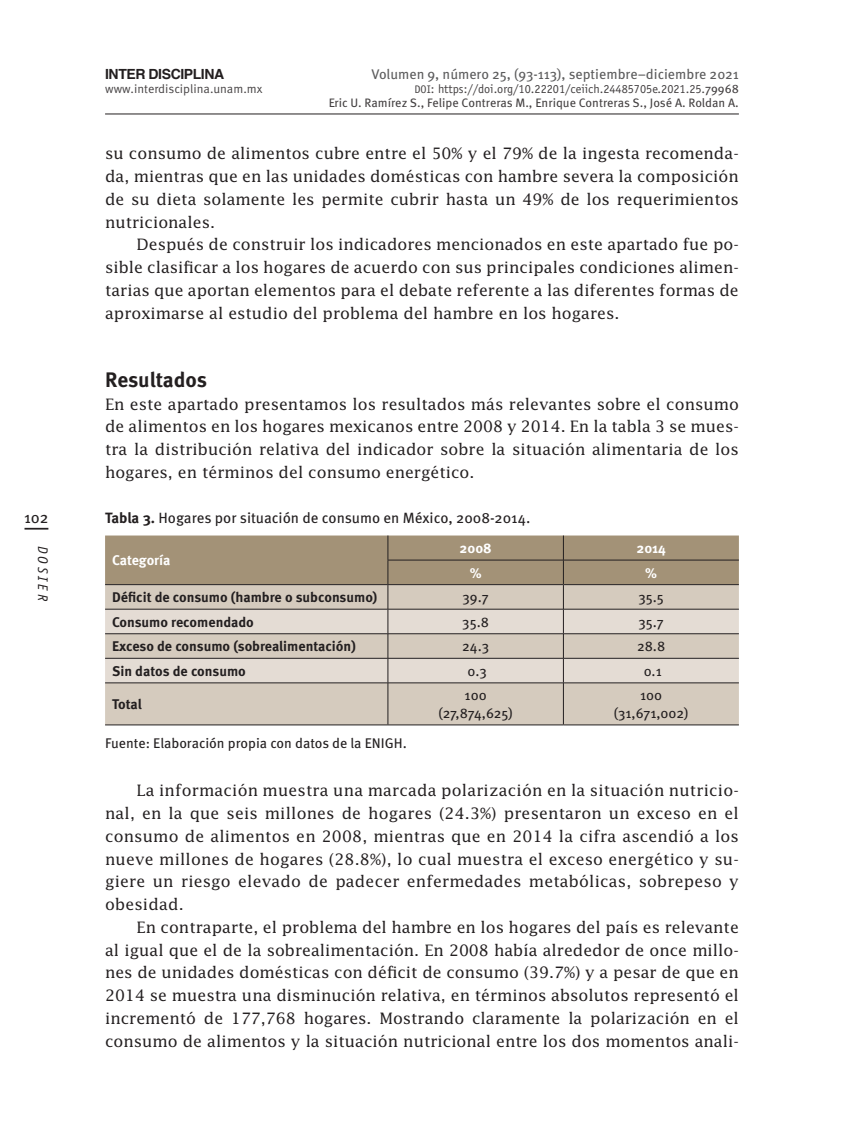
<style>
.page{position:relative;width:844px;height:1141px;background:#fff}
.page>*{position:absolute;margin:0;border:0;box-sizing:border-box;transform-origin:0 0}
.N1{font:700 21px "Meta Pro";letter-spacing:-.005em;color:#231f20}
.BT{font:15.75px/22.8px "Lucida Std";color:#231f20;text-align:justify}
.BT_ss{font:15.75px/22.8px "Lucida Std";color:#231f20;text-align:justify}
.t1{font:15.75px "Meta Pro";color:#231f20}
.Pie_de_figura{font:14.88px "Meta Pro";color:#231f20}
.Texto_tabla{font:700 14px "Meta Pro";color:#231f20}
.Texto_tabla-2{font:14px "Meta Pro";color:#231f20}
.t2{font:14px "Meta Pro";color:#3e3e3f}
.Pie_de_figura-2{font:14px "Meta Pro";color:#231f20}
.Texto_tabla-3{font:700 14px "Meta Pro";color:#fff}
.t3{font:700 14px "Helvetica";letter-spacing:-.03em;color:#231f20}
.t4{font:italic 14px "Officina Sans Std";color:#231f20}
.t5{font:12.25px "Meta Pro";color:#231f20}
.t6{font:12.25px "Officina Sans Std";color:#231f20}
.t7{font:12.25px "Meta Pro";color:#231f20}
.s1{font-family:"Officina Sans Std Book SC900";font-size:11.03px}
.s2{font-family:"Meta Pro"}
.s3{font-weight:700}
</style>
<div class="page">
<hr style="left:24px;top:528px;width:24px;height:2px;background:#231f20">
<hr style="left:105px;top:114px;width:633px;height:1px;background:#231f20">
<div style="left:105px;top:684px;width:633px;height:40px;background:#d5cbbe"></div>
<svg style="left:105px;top:536px;width:633px;height:147px;background:#c3b8a8"></svg>
<hr style="left:105px;top:683px;width:283px;height:1px;background:#231f20">
<hr style="left:388px;top:683px;width:175px;height:1px;background:#231f20">
<hr style="left:387px;top:683px;width:1px;height:41px;background:#231f20">
<hr style="left:563px;top:683px;width:175px;height:1px;background:#231f20">
<hr style="left:563px;top:683px;width:1px;height:41px;background:#231f20">
<hr style="left:388px;top:584px;width:175px;height:1px;background:#231f20">
<hr style="left:563px;top:584px;width:175px;height:1px;background:#231f20">
<hr style="left:105px;top:584px;width:283px;height:1px;background:#231f20">
<hr style="left:105px;top:724px;width:283px;height:1px;background:#231f20">
<hr style="left:388px;top:724px;width:175px;height:1px;background:#231f20">
<hr style="left:563px;top:724px;width:175px;height:1px;background:#231f20">
<p class="t1" style="left:24px;top:508px;width:26px">102</p>
<p class="t4" style="left:51px;top:546px;width:56px;rotate:90deg">DOSIER</p>
<p class="t3" style="left:105px;top:63px;width:120px">INTER DISCIPLINA</p>
<p class="t7" style="left:105px;top:81px;width:159px">www.interdisciplina.unam.mx</p>
<p class="t2" style="left:371px;top:65px;width:368px">Volumen 9, número 25, (93-113), septiembre–diciembre 2021</p>
<p class="t6" style="left:414px;top:82px;width:326px"><span class="s1">doi</span>: https://doi.org/10.22201/ceiich.24485705e.2021.25.<span class="s2">79968</span></p>
<p class="t5" style="left:328px;top:95px;width:412px">Eric U. Ramírez S., Felipe Contreras M., Enrique Contreras S., José A. Roldan A.</p>
<p class="BT" style="left:105px;top:142px;width:635px">su consumo de alimentos cubre entre el 50% y el 79% de la ingesta recomenda&shy;da, mientras que en las unidades domésticas con hambre severa la composición de su dieta solamente les permite cubrir hasta un 49% de los requerimientos nutricionales.</p>
<p class="BT" style="left:105px;top:233px;width:635px;text-indent:32px">Después de construir los indicadores mencionados en este apartado fue po&shy;sible clasificar a los hogares de acuerdo con sus principales condiciones alimen&shy;tarias que aportan elementos para el debate referente a las diferentes formas de aproximarse al estudio del problema del hambre en los hogares.</p>
<p class="N1" style="left:105px;top:366px;width:104px">Resultados</p>
<p class="BT_ss" style="left:105px;top:392px;width:635px">En este apartado presentamos los resultados más relevantes sobre el consumo de alimentos en los hogares mexicanos entre 2008 y 2014. En la tabla 3 se mues&shy;tra la distribución relativa del indicador sobre la situación alimentaria de los hogares, en términos del consumo energético.</p>
<p class="Pie_de_figura" style="left:105px;top:509px;width:427px"><span class="s3">Tabla 3.</span> Hogares por situación de consumo en México, 2008-2014.</p>
<p class="Texto_tabla-3" style="left:112px;top:552px;width:60px">Categoría</p>
<p class="Texto_tabla-3" style="left:459px;top:539px;width:34px">2008</p>
<p class="Texto_tabla-3" style="left:636px;top:539px;width:31px">2014</p>
<p class="Texto_tabla-3" style="left:469px;top:564px;width:13px">%</p>
<p class="Texto_tabla-3" style="left:645px;top:564px;width:13px">%</p>
<p class="Texto_tabla" style="left:112px;top:588px;width:267px">Déficit de consumo (hambre o subconsumo)</p>
<p class="Texto_tabla-2" style="left:462px;top:588px;width:28px">39.7</p>
<p class="Texto_tabla-2" style="left:638px;top:588px;width:27px">35.5</p>
<p class="Texto_tabla" style="left:112px;top:613px;width:143px">Consumo recomendado</p>
<p class="Texto_tabla-2" style="left:462px;top:613px;width:28px">35.8</p>
<p class="Texto_tabla-2" style="left:638px;top:613px;width:27px">35.7</p>
<p class="Texto_tabla" style="left:112px;top:638px;width:245px">Exceso de consumo (sobrealimentación)</p>
<p class="Texto_tabla-2" style="left:462px;top:638px;width:29px">24.3</p>
<p class="Texto_tabla-2" style="left:637px;top:638px;width:30px">28.8</p>
<p class="Texto_tabla" style="left:112px;top:662px;width:135px">Sin datos de consumo</p>
<p class="Texto_tabla-2" style="left:467px;top:662px;width:21px">0.3</p>
<p class="Texto_tabla-2" style="left:643px;top:662px;width:19px">0.1</p>
<p class="Texto_tabla" style="left:112px;top:695px;width:31px">Total</p>
<p class="Texto_tabla-2" style="left:464px;top:687px;width:24px">100</p>
<p class="Texto_tabla-2" style="left:438px;top:704px;width:76px">(27,874,625)</p>
<p class="Texto_tabla-2" style="left:640px;top:687px;width:24px">100</p>
<p class="Texto_tabla-2" style="left:613px;top:704px;width:76px">(31,671,002)</p>
<p class="Pie_de_figura-2" style="left:105px;top:734px;width:303px">Fuente: Elaboración propia con datos de la ENIGH.</p>
<p class="BT" style="left:105px;top:779px;width:635px;text-indent:32px">La información muestra una marcada polarización en la situación nutricio&shy;nal, en la que seis millones de hogares (24.3%) presentaron un exceso en el consumo de alimentos en 2008, mientras que en 2014 la cifra ascendió a los nueve millones de hogares (28.8%), lo cual muestra el exceso energético y su&shy;giere un riesgo elevado de padecer enfermedades metabólicas, sobrepeso y obesidad.</p>
<p class="BT" style="left:105px;top:915px;width:635px;text-indent:32px">En contraparte, el problema del hambre en los hogares del país es relevante al igual que el de la sobrealimentación. En 2008 había alrededor de once millo&shy;nes de unidades domésticas con déficit de consumo (39.7%) y a pesar de que en 2014 se muestra una disminución relativa, en términos absolutos representó el incrementó de 177,768 hogares. Mostrando claramente la polarización en el consumo de alimentos y la situación nutricional entre los dos momentos anali-</p>
</div>
